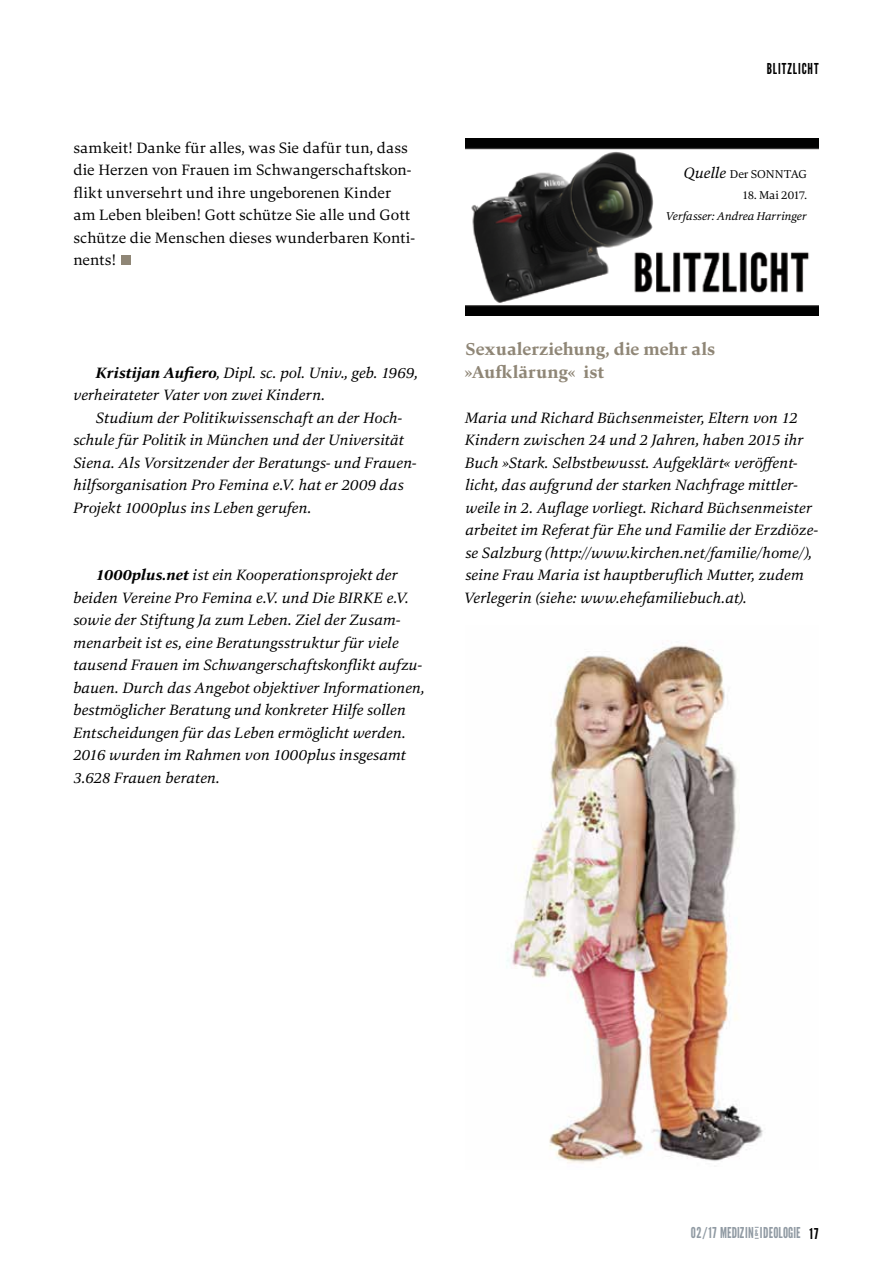
<style>
.page{position:relative;width:893px;height:1263px;background:#fff}
.page>*{position:absolute;margin:0;border:0;box-sizing:border-box;transform-origin:0 0}
.t1{font:86.7px "League Gothic";color:#8f8676}
.t2{font:700 18px/22.5px "Carat";color:#8f8676}
.t3{font:italic 15.75px/22.5px "Carat";color:#000}
.t4{font:15.75px/22.5px "Carat";color:#000}
.t5{font:15px "League Gothic";letter-spacing:.01em;color:#909aa3;scale:.96 1}
.t6{font:15px "League Gothic";letter-spacing:.07em;color:#000;scale:.96 1}
.t7{font:12px "Carat";letter-spacing:-.01em;color:#000}
.t8{font:italic 12px "Carat";letter-spacing:-.01em;color:#000}
.s1{font-weight:700}
.s2{font-style:italic;font-size:15.75px}
.s3{font-size:14.85px;color:#000}
</style>
<div class="page">
<img style="left:465px;top:139px;width:353px;height:176px">
<img style="left:506px;top:641px;width:257px;height:522px">
<p class="t4" style="left:73px;top:136px;width:343px">samkeit! Danke für alles, was Sie dafür tun, dass die Herzen von Frauen im Schwangerschaftskon&shy;flikt unversehrt und ihre ungeborenen Kinder am Leben bleiben! Gott schütze Sie alle und Gott schütze die Menschen dieses wunderbaren Konti&shy;nents!</p>
<h1 class="t1" style="left:120px;top:183px;width:15px">.</h1>
<p class="t3" style="left:73px;top:361px;width:346px;text-indent:22px"><span class="s1">Kristijan Aufiero</span>, Dipl. sc. pol. Univ., geb. 1969, verheirateter Vater von zwei Kindern.</p>
<p class="t3" style="left:73px;top:406px;width:345px;text-indent:22px">Studium der Politikwissenschaft an der Hoch&shy;schule für Politik in München und der Universität Siena. Als Vorsitzender der Beratungs- und Frauen&shy;hilfsorganisation Pro Femina e.V. hat er 2009 das Projekt 1000plus ins Leben gerufen.</p>
<p class="t3" style="left:73px;top:564px;width:353px;text-indent:23px"><span class="s1">1000plus.net</span> ist ein Kooperationsprojekt der beiden Vereine Pro Femina e.V. und Die BIRKE e.V. sowie der Stiftung Ja zum Leben. Ziel der Zusam&shy;menarbeit ist es, eine Beratungsstruktur für viele tausend Frauen im Schwangerschaftskonflikt aufzu&shy;bauen. Durch das Angebot objektiver Informationen, bestmöglicher Beratung und konkreter Hilfe sollen Entscheidungen für das Leben ermöglicht werden.<br>2016 wurden im Rahmen von 1000plus insgesamt 3.628 Frauen beraten.</p>
<p class="t6" style="left:767px;top:60px;width:55px">BLITZLICHT</p>
<p class="t7" style="left:684px;top:166px;width:125px"><span class="s2">Quelle</span> Der SONNTAG</p>
<p class="t7" style="left:742px;top:187px;width:66px">18. Mai 2017.</p>
<p class="t8" style="left:666px;top:209px;width:143px">Verfasser: Andrea Harringer</p>
<p class="t2" style="left:465px;top:338px;width:252px">Sexualerziehung, die mehr als »Aufklärung« ist</p>
<p class="t3" style="left:464px;top:406px;width:356px">Maria und Richard Büchsenmeister, Eltern von 12<br>Kindern zwischen 24 und 2 Jahren, haben 2015 ihr Buch »Stark. Selbstbewusst. Aufgeklärt« veröffent&shy;licht, das aufgrund der starken Nachfrage mittler&shy;weile in 2. Auflage vorliegt. Richard Büchsenmeister arbeitet im Referat für Ehe und Familie der Erzdiöze&shy;se Salzburg (http://www.kirchen.net/familie/home/), seine Frau Maria ist hauptberuflich Mutter, zudem Verlegerin (siehe: www.ehefamiliebuch.at).</p>
<p class="t5" style="left:691px;top:1224px;width:135px">02/17 MEDIZIN<sup>&amp;</sup> IDEOLOGIE <span class="s3">17</span></p>
</div>
